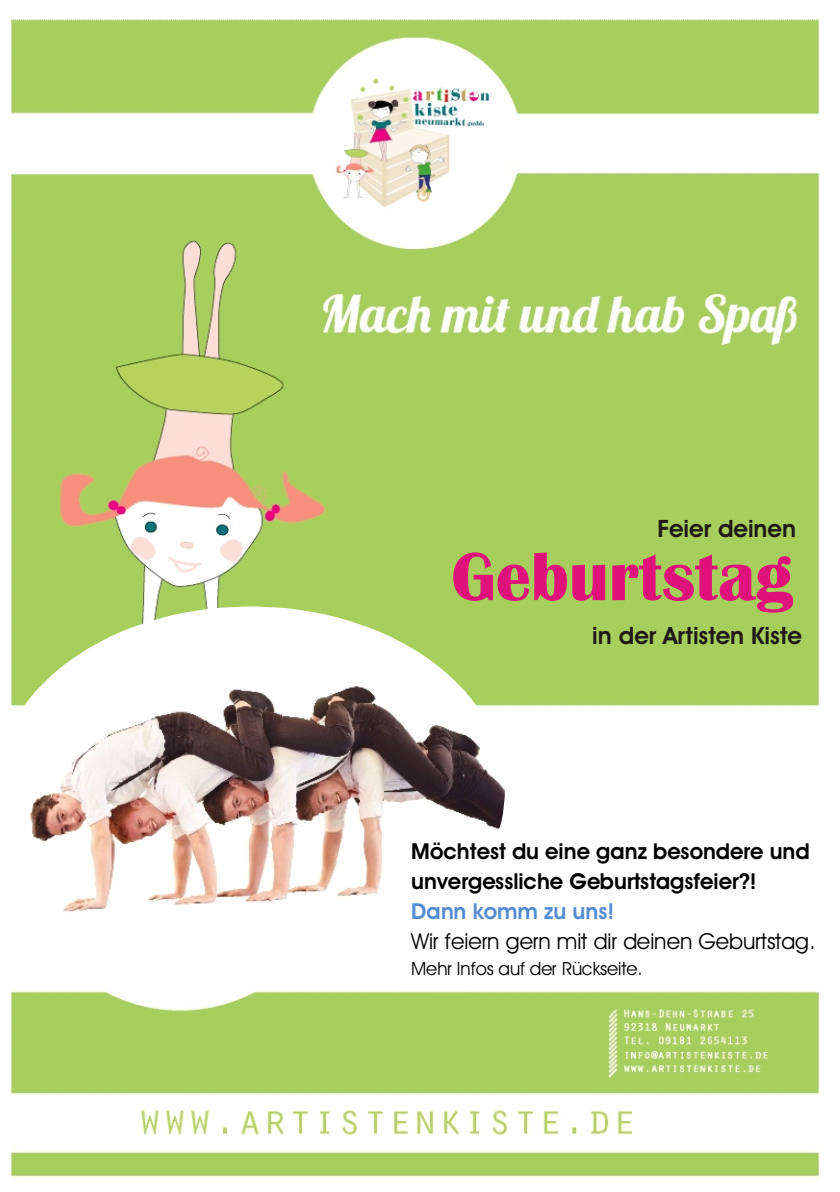
<style>
.page{position:relative;width:840px;height:1192px;background:#fff}
.page>*{position:absolute;margin:0;border:0;box-sizing:border-box;transform-origin:0 0}
.t1{font:700 70.4px "Britannic";color:#de127a}
.t2{font:700 24px "Avant Garde Bk BT";color:#1f1a17}
.t3{font:700 22px/30.2px "Avant Garde Bk BT";letter-spacing:.005em;color:#000}
.t4{font:22px "Avant Garde Bk BT";letter-spacing:-.005em;color:#000}
.t5{font:700 22px "Avant Garde Bk BT";letter-spacing:.005em;color:#548cd4}
.t6{font:18.2px "Avant Garde Bk BT";color:#000}
</style>
<div class="page">
<img style="left:10px;top:18px;width:810px;height:1159px">
<img style="left:10px;top:606px;width:495px;height:368px">
<div style="left:396px;top:830px;width:436px;height:161px;background:#fff"></div>
<p class="t2" style="left:658px;top:519px;width:140px">Feier deinen</p>
<h1 class="t1" style="left:451px;top:553px;width:343px">Geburtstag</h1>
<p class="t2" style="left:592px;top:626px;width:211px">in der Artisten Kiste</p>
<p class="t3" style="left:411px;top:838px;width:400px">Möchtest du eine ganz besondere und unvergessliche Geburtstagsfeier?!</p>
<p class="t5" style="left:411px;top:902px;width:205px">Dann komm zu uns!</p>
<p class="t4" style="left:411px;top:933px;width:406px">Wir feiern gern mit dir deinen Geburtstag.</p>
<p class="t6" style="left:411px;top:962px;width:233px">Mehr Infos auf der Rückseite.</p>
</div>
